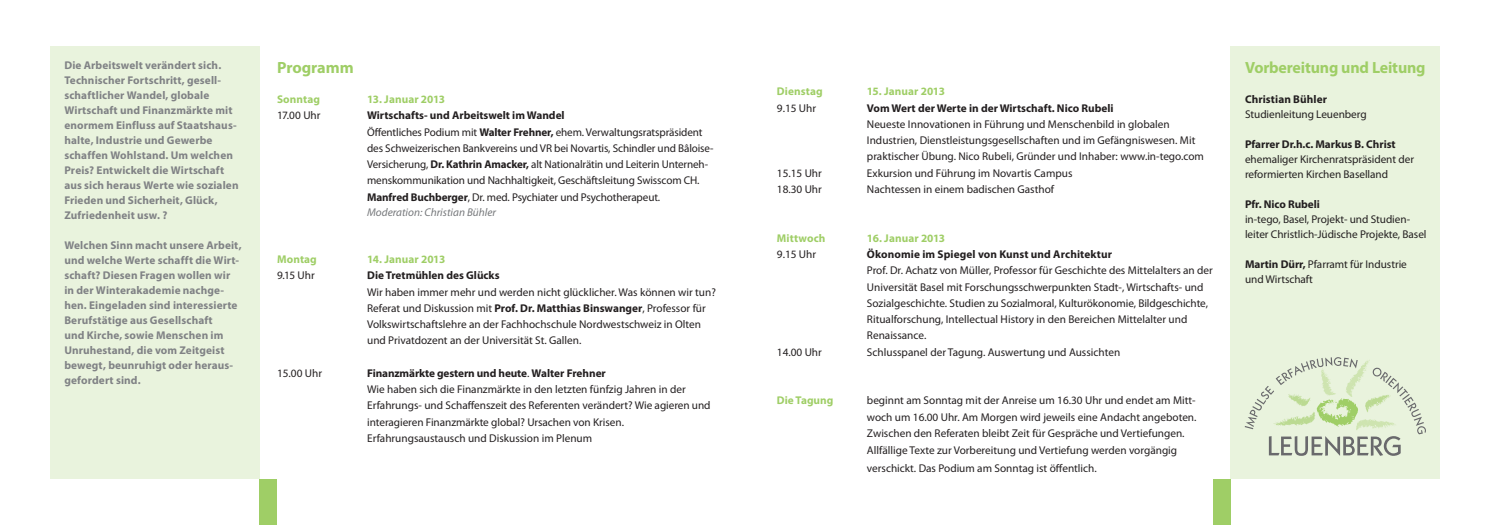
<style>
.page{position:relative;width:1489px;height:525px;background:#fff}
.page>*{position:absolute;margin:0;border:0;box-sizing:border-box;transform-origin:0 0}
.t1{font:700 16.25px "Myriad Pro";letter-spacing:-.01em;color:#9fce66}
.t2{font:11.25px/16.2px "Myriad Pro";color:#231f20}
.t3{font:700 11.25px/15px "Myriad Pro";letter-spacing:.01em;color:#808285}
.t4{font:700 11.25px "Myriad Pro";color:#231f20}
.t5{font:700 11.25px "Myriad Pro";letter-spacing:.01em;color:#9fce66}
.t6{font:italic 11.25px "Myriad Pro";color:#76787b}
.s1{font-weight:700}
</style>
<div class="page">
<div style="left:1212px;top:479px;width:18px;height:46px;background:#9fce66"></div>
<div style="left:259px;top:479px;width:18px;height:46px;background:#9fce66"></div>
<div style="left:50px;top:47px;width:209px;height:432px;background:#e9f3dd"></div>
<div style="left:1230px;top:47px;width:209px;height:432px;background:#e9f3dd"></div>
<svg style="left:1244px;top:357px;width:181px;height:99px"></svg>
<p class="t3" style="left:64px;top:59px;width:176px">Die Arbeitswelt verändert sich.<br>Technischer Fortschritt, gesell&shy;schaftlicher Wandel, globale<br>Wirtschaft und Finanzmärkte mit enormem Einfluss auf Staatshaus&shy;halte, Industrie und Gewerbe schaffen Wohlstand. Um welchen<br>Preis? Entwickelt die Wirtschaft aus sich heraus Werte wie sozialen<br>Frieden und Sicherheit, Glück,<br>Zufriedenheit usw. ?</p>
<p class="t3" style="left:64px;top:239px;width:179px">Welchen Sinn macht unsere Arbeit, und welche Werte schafft die Wirt&shy;schaft? Diesen Fragen wollen wir in der Winterakademie nachge&shy;hen. Eingeladen sind interessierte<br>Berufstätige aus Gesellschaft<br>und Kirche, sowie Menschen im<br>Unruhestand, die vom Zeitgeist bewegt, beunruhigt oder heraus&shy;gefordert sind.</p>
<h1 class="t1" style="left:277px;top:61px;width:78px">Programm</h1>
<p class="t5" style="left:277px;top:95px;width:44px">Sonntag</p>
<p class="t5" style="left:367px;top:95px;width:79px">13. Januar 2013</p>
<p class="t2" style="left:277px;top:108px;width:45px">17.00 Uhr</p>
<p class="t2" style="left:367px;top:108px;width:348px"><span class="s1">Wirtschafts- und Arbeitswelt im Wandel<br></span>Öffentliches Podium mit <span class="s1">Walter Frehner,</span> ehem. Verwaltungsratspräsident des Schweizerischen Bankvereins und VR bei Novartis, Schindler und Bâloise-Versicherung, <span class="s1">Dr. Kathrin Amacker,</span> alt Nationalrätin und Leiterin Unterneh&shy;menskommunikation und Nachhaltigkeit, Geschäftsleitung Swisscom CH.<br><span class="s1">Manfred Buchberger</span>, Dr. med. Psychiater und Psychotherapeut.</p>
<p class="t6" style="left:367px;top:207px;width:130px">Moderation: Christian Bühler</p>
<p class="t5" style="left:277px;top:255px;width:41px">Montag</p>
<p class="t5" style="left:367px;top:255px;width:80px">14. Januar 2013</p>
<p class="t2" style="left:277px;top:268px;width:39px">9.15 Uhr</p>
<p class="t4" style="left:367px;top:271px;width:134px">Die Tretmühlen des Glücks</p>
<p class="t2" style="left:367px;top:284px;width:350px">Wir haben immer mehr und werden nicht glücklicher. Was können wir tun?<br>Referat und Diskussion mit <span class="s1">Prof. Dr. Matthias Binswanger</span>, Professor für Volkswirtschaftslehre an der Fachhochschule Nordwestschweiz in Olten und Privatdozent an der Universität St. Gallen.</p>
<p class="t2" style="left:277px;top:366px;width:46px">15.00 Uhr</p>
<p class="t2" style="left:367px;top:366px;width:345px"><span class="s1">Finanzmärkte gestern und heute</span>. <span class="s1">Walter Frehner<br></span>Wie haben sich die Finanzmärkte in den letzten fünfzig Jahren in der Erfahrungs- und Schaffenszeit des Referenten verändert? Wie agieren und interagieren Finanzmärkte global? Ursachen von Krisen.<br>Erfahrungsaustausch und Diskussion im Plenum</p>
<p class="t5" style="left:777px;top:87px;width:47px">Dienstag</p>
<p class="t5" style="left:867px;top:87px;width:79px">15. Januar 2013</p>
<p class="t2" style="left:777px;top:101px;width:41px">9.15 Uhr</p>
<p class="t4" style="left:867px;top:104px;width:248px">Vom Wert der Werte in der Wirtschaft. Nico Rubeli</p>
<p class="t2" style="left:867px;top:117px;width:338px">Neueste Innovationen in Führung und Menschenbild in globalen<br>Industrien, Dienstleistungsgesellschaften und im Gefängniswesen. Mit praktischer Übung. Nico Rubeli, Gründer und Inhaber: www.in-tego.com</p>
<p class="t2" style="left:777px;top:166px;width:47px">15.15 Uhr</p>
<p class="t2" style="left:867px;top:166px;width:207px">Exkursion und Führung im Novartis Campus</p>
<p class="t2" style="left:777px;top:182px;width:47px">18.30 Uhr</p>
<p class="t2" style="left:867px;top:182px;width:189px">Nachtessen in einem badischen Gasthof</p>
<p class="t5" style="left:777px;top:234px;width:50px">Mittwoch</p>
<p class="t5" style="left:867px;top:234px;width:80px">16. Januar 2013</p>
<p class="t2" style="left:777px;top:247px;width:41px">9.15 Uhr</p>
<p class="t4" style="left:867px;top:250px;width:247px">Ökonomie im Spiegel von Kunst und Architektur</p>
<p class="t2" style="left:867px;top:263px;width:347px">Prof. Dr. Achatz von Müller, Professor für Geschichte des Mittelalters an der Universität Basel mit Forschungsschwerpunkten Stadt-, Wirtschafts- und Sozialgeschichte. Studien zu Sozialmoral, Kulturökonomie, Bildgeschichte, Ritualforschung, Intellectual History in den Bereichen Mittelalter und Renaissance.</p>
<p class="t2" style="left:777px;top:344px;width:47px">14.00 Uhr</p>
<p class="t2" style="left:867px;top:344px;width:255px">Schlusspanel der Tagung. Auswertung und Aussichten</p>
<p class="t5" style="left:777px;top:396px;width:58px">Die Tagung</p>
<p class="t2" style="left:867px;top:393px;width:331px;text-align:justify">beginnt am Sonntag mit der Anreise um 16.30 Uhr und endet am Mitt&shy;woch um 16.00 Uhr. Am Morgen wird jeweils eine Andacht angeboten.<br>Zwischen den Referaten bleibt Zeit für Gespräche und Vertiefungen.</p>
<p class="t2" style="left:867px;top:442px;width:312px;line-height:17.5px">Allfällige Texte zur Vorbereitung und Vertiefung werden vorgängig verschickt. Das Podium am Sonntag ist öffentlich.</p>
<h1 class="t1" style="left:1245px;top:61px;width:182px">Vorbereitung und Leitung</h1>
<p class="t4" style="left:1245px;top:95px;width:84px">Christian Bühler</p>
<p class="t2" style="left:1245px;top:107px;width:123px">Studienleitung Leuenberg</p>
<p class="t4" style="left:1245px;top:140px;width:152px">Pfarrer Dr.h.c. Markus B. Christ</p>
<p class="t2" style="left:1245px;top:152px;width:170px;line-height:15px">ehemaliger Kirchenratspräsident der reformierten Kirchen Baselland</p>
<p class="t4" style="left:1245px;top:200px;width:76px">Pfr. Nico Rubeli</p>
<p class="t2" style="left:1245px;top:212px;width:183px;line-height:15px">in-tego, Basel, Projekt- und Studien&shy;leiter Christlich-Jüdische Projekte, Basel</p>
<p class="t2" style="left:1245px;top:257px;width:163px;line-height:15px"><span class="s1">Martin Dürr,</span> Pfarramt für Industrie und Wirtschaft</p>
</div>
